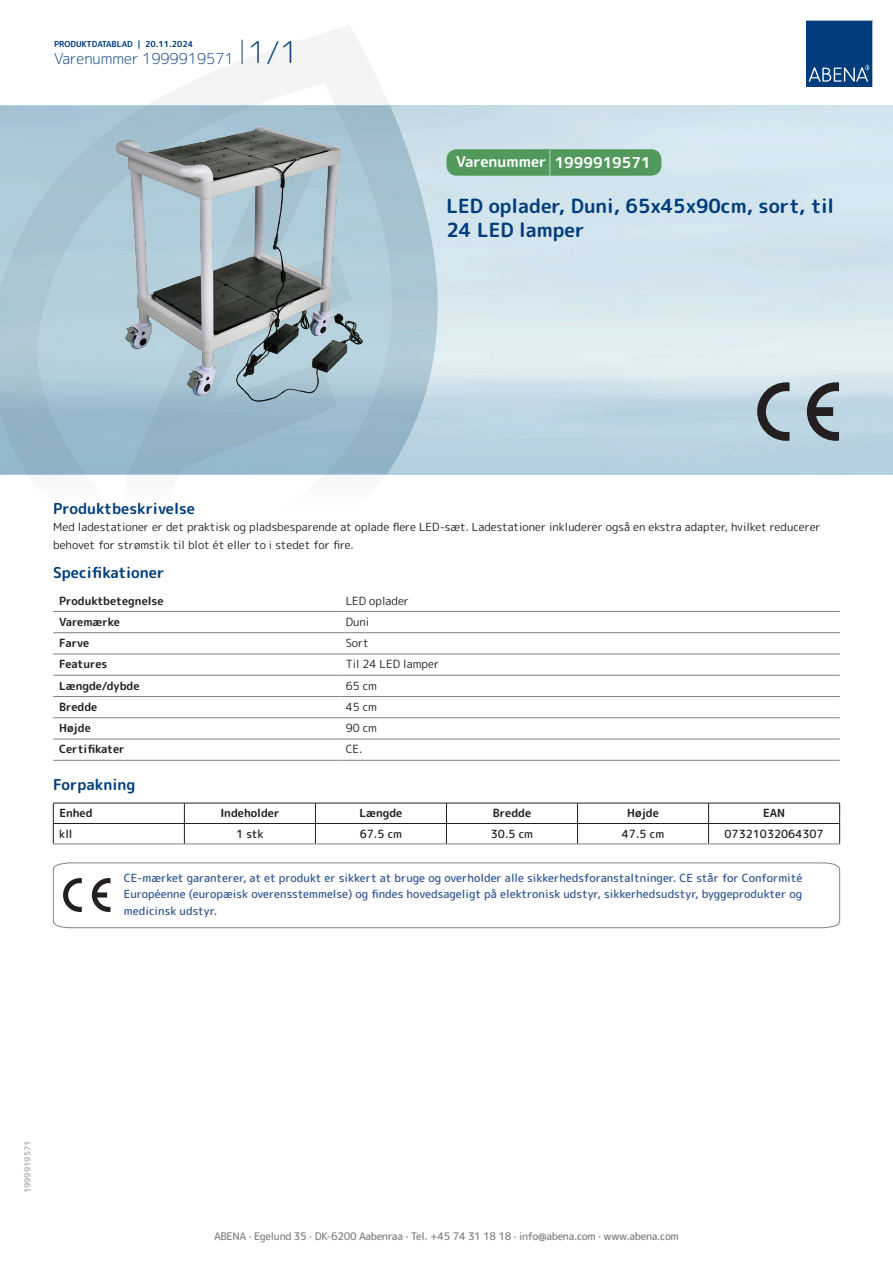
<style>
.page{position:relative;width:893px;height:1263px;background:#fff}
.page>*{position:absolute;margin:0;border:0;box-sizing:border-box;transform-origin:0 0}
.t1{font:700 19.5px/24px "Rounded Mplus 1 c";color:#013d7d}
.t2{font:700 15px "Rounded Mplus 1 c";color:#013d7d}
.t3{font:300 15px "Rounded Mplus 1 c";color:#013d7d}
.t4{font:700 15px "Rounded Mplus 1 c";color:#fff}
.t5{font:500 11.25px/16.5px "Rounded Mplus 1 c";color:#305691;text-align:justify}
.t6{font:11.25px/18px "Rounded Mplus 1 c";color:#231f20}
.t7{font:700 11.25px "Rounded Mplus 1 c";color:#231f20}
.t8{font:500 11.25px "Rounded Mplus 1 c";color:#231f20}
.t9{font:500 10.5px "Rounded Mplus 1 c";letter-spacing:-.03em;color:#808285}
.t10{font:700 8.25px "Rounded Mplus 1 c";color:#013d7d}
.t11{font:700 8.25px "Rounded Mplus 1 c";color:#b2b3b7}
.s1{font-size:30px}
.s2{font-size:25.5px}
</style>
<div class="page">
<svg style="left:0;top:26px;width:439px;height:449px"></svg>
<svg style="left:0;top:106px;width:438px;height:368px;background:#a5c3d2"></svg>
<svg style="left:242px;top:40px;width:1px;height:24px"></svg>
<svg style="left:806px;top:20px;width:67px;height:67px;background:#144b86"></svg>
<img style="left:115px;top:127px;width:248px;height:275px">
<hr style="left:53px;top:611px;width:287px;height:1px;background:#808285">
<hr style="left:340px;top:611px;width:500px;height:1px;background:#808285">
<hr style="left:53px;top:632px;width:287px;height:1px;background:#808285">
<hr style="left:340px;top:632px;width:500px;height:1px;background:#808285">
<hr style="left:53px;top:654px;width:287px;height:1px;background:#808285">
<hr style="left:340px;top:654px;width:500px;height:1px;background:#808285">
<hr style="left:53px;top:675px;width:287px;height:1px;background:#808285">
<hr style="left:340px;top:675px;width:500px;height:1px;background:#808285">
<hr style="left:53px;top:696px;width:287px;height:1px;background:#808285">
<hr style="left:340px;top:696px;width:500px;height:1px;background:#808285">
<hr style="left:53px;top:717px;width:287px;height:1px;background:#808285">
<hr style="left:340px;top:717px;width:500px;height:1px;background:#808285">
<hr style="left:53px;top:739px;width:287px;height:1px;background:#808285">
<hr style="left:340px;top:739px;width:500px;height:1px;background:#808285">
<hr style="left:53px;top:760px;width:287px;height:1px;background:#808285">
<hr style="left:340px;top:760px;width:500px;height:1px;background:#808285">
<hr style="left:53px;top:803px;width:131px;height:1px;background:#231f20">
<hr style="left:184px;top:803px;width:131px;height:1px;background:#231f20">
<hr style="left:315px;top:803px;width:131px;height:1px;background:#231f20">
<hr style="left:446px;top:803px;width:131px;height:1px;background:#231f20">
<hr style="left:577px;top:803px;width:132px;height:1px;background:#231f20">
<hr style="left:709px;top:803px;width:131px;height:1px;background:#231f20">
<hr style="left:53px;top:823px;width:131px;height:1px;background:#231f20">
<svg style="left:53px;top:803px;width:1px;height:41px"></svg>
<hr style="left:184px;top:823px;width:131px;height:1px;background:#231f20">
<svg style="left:184px;top:803px;width:1px;height:41px"></svg>
<hr style="left:315px;top:823px;width:131px;height:1px;background:#231f20">
<svg style="left:315px;top:803px;width:1px;height:41px"></svg>
<hr style="left:446px;top:823px;width:131px;height:1px;background:#231f20">
<svg style="left:446px;top:803px;width:1px;height:41px"></svg>
<hr style="left:577px;top:823px;width:132px;height:1px;background:#231f20">
<svg style="left:577px;top:803px;width:1px;height:41px"></svg>
<hr style="left:709px;top:823px;width:131px;height:1px;background:#231f20">
<svg style="left:708px;top:803px;width:1px;height:41px"></svg>
<svg style="left:839px;top:803px;width:1px;height:41px"></svg>
<hr style="left:53px;top:844px;width:131px;height:1px;background:#808285">
<hr style="left:184px;top:844px;width:131px;height:1px;background:#808285">
<hr style="left:315px;top:844px;width:131px;height:1px;background:#808285">
<hr style="left:446px;top:844px;width:131px;height:1px;background:#808285">
<hr style="left:577px;top:844px;width:132px;height:1px;background:#808285">
<hr style="left:709px;top:844px;width:131px;height:1px;background:#808285">
<svg style="left:53px;top:862px;width:787px;height:66px"></svg>
<svg style="left:807px;top:382px;width:32px;height:59px;background:#778188"></svg>
<svg style="left:757px;top:382px;width:32px;height:59px;background:#839098"></svg>
<div style="left:446px;top:149px;width:215px;height:27px;background:#52995c;border-radius:10px"></div>
<p class="t10" style="left:54px;top:38px;width:141px">PRODUKTDATABLAD | 20.11.2024</p>
<h2 class="t3" style="left:54px;top:48px;width:246px">Varenummer 1999919571 <span class="s1">1/1</span></h2>
<h2 class="t4" style="left:456px;top:152px;width:196px">Varenummer <span class="s2">|</span> 1999919571</h2>
<h1 class="t1" style="left:446px;top:194px;width:389px">LED oplader, Duni, 65x45x90cm, sort, til<br>24 LED lamper</h1>
<h2 class="t2" style="left:53px;top:498px;width:143px">Produktbeskrivelse</h2>
<p class="t6" style="left:53px;top:517px;width:769px">Med ladestationer er det praktisk og pladsbesparende at oplade flere LED-sæt. Ladestationer inkluderer også en ekstra adapter, hvilket reducerer behovet for strømstik til blot ét eller to i stedet for fire.</p>
<h2 class="t2" style="left:53px;top:562px;width:113px">Specifikationer</h2>
<p class="t7" style="left:59px;top:592px;width:106px">Produktbetegnelse</p>
<p class="t6" style="left:346px;top:591px;width:65px">LED oplader</p>
<p class="t7" style="left:59px;top:614px;width:62px">Varemærke</p>
<p class="t6" style="left:346px;top:613px;width:25px">Duni</p>
<p class="t7" style="left:59px;top:635px;width:32px">Farve</p>
<p class="t6" style="left:346px;top:634px;width:25px">Sort</p>
<p class="t7" style="left:59px;top:656px;width:50px">Features</p>
<p class="t6" style="left:346px;top:655px;width:95px">Til 24 LED lamper</p>
<p class="t7" style="left:59px;top:678px;width:82px">Længde/dybde</p>
<p class="t6" style="left:346px;top:676px;width:33px">65 cm</p>
<p class="t7" style="left:59px;top:699px;width:40px">Bredde</p>
<p class="t6" style="left:346px;top:698px;width:33px">45 cm</p>
<p class="t7" style="left:59px;top:720px;width:33px">Højde</p>
<p class="t6" style="left:346px;top:719px;width:33px">90 cm</p>
<p class="t7" style="left:59px;top:741px;width:67px">Certifikater</p>
<p class="t6" style="left:346px;top:740px;width:18px">CE.</p>
<h2 class="t2" style="left:53px;top:774px;width:84px">Forpakning</h2>
<p class="t7" style="left:59px;top:805px;width:35px">Enhed</p>
<p class="t7" style="left:220px;top:805px;width:61px">Indeholder</p>
<p class="t7" style="left:359px;top:805px;width:44px">Længde</p>
<p class="t7" style="left:493px;top:805px;width:40px">Bredde</p>
<p class="t7" style="left:627px;top:805px;width:33px">Højde</p>
<p class="t7" style="left:763px;top:805px;width:24px">EAN</p>
<p class="t8" style="left:59px;top:826px;width:15px">kll</p>
<p class="t8" style="left:236px;top:826px;width:29px">1 stk</p>
<p class="t8" style="left:360px;top:826px;width:44px">67.5 cm</p>
<p class="t8" style="left:491px;top:826px;width:44px">30.5 cm</p>
<p class="t8" style="left:622px;top:826px;width:44px">47.5 cm</p>
<p class="t8" style="left:724px;top:826px;width:101px">07321032064307</p>
<p class="t5" style="left:124px;top:869px;width:680px">CE-mærket garanterer, at et produkt er sikkert at bruge og overholder alle sikkerhedsforanstaltninger. CE står for Conformité Européenne (europæisk overensstemmelse) og findes hovedsageligt på elektronisk udstyr, sikkerhedsudstyr, byggeprodukter og medicinsk udstyr.</p>
<p class="t11" style="left:22px;top:1193px;width:54px;rotate:-90deg">1999919571</p>
<p class="t9" style="left:214px;top:1229px;width:466px">ABENA · Egelund 35 · DK-6200 Aabenraa · Tel. +45 74 31 18 18 · info@abena.com · www.abena.com</p>
</div>
